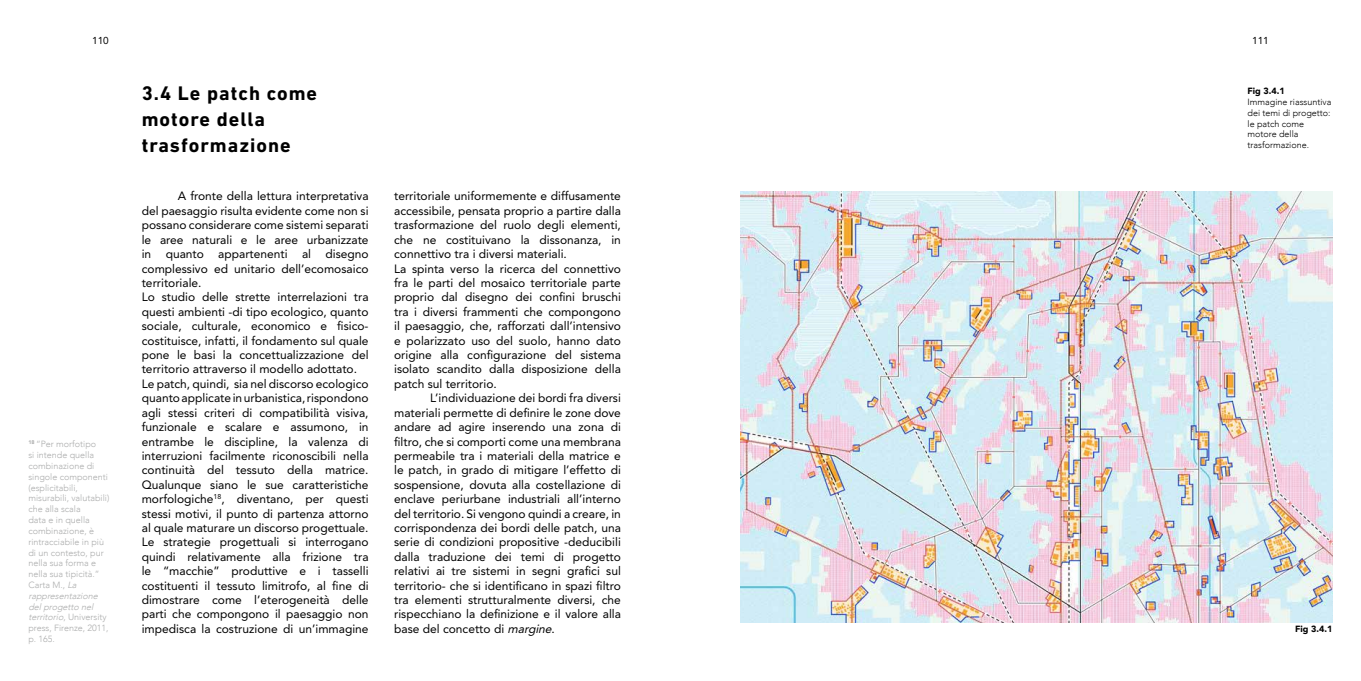
<style>
.page{position:relative;width:1361px;height:681px;background:#fff}
.page>*{position:absolute;margin:0;border:0;box-sizing:border-box;transform-origin:0 0}
.t1{font:700 20px/26px "DIN Next LT Pro";letter-spacing:.05em;color:#000}
.t2{font:12px/14.4px "Avenir LT Std";color:#000}
.t3{font:10px "Avenir LT Std";color:#000}
.t4{font:300 9px/10.8px "Avenir";color:#acadad}
.t5{font:300 9px/10.8px "Avenir";color:#000}
.t6{font:900 9px "Avenir";color:#000}
.s1{font-style:italic}
</style>
<div class="page">
<img style="left:740px;top:191px;width:592px;height:431px">
<p class="t3" style="left:92px;top:35px;width:18px">110</p>
<p class="t3" style="left:1252px;top:35px;width:18px">111</p>
<p class="t4" style="left:28px;top:438px;width:83px"><sup>18</sup> “Per morfotipo<br>si intende quella combinazione di singole componenti (esplicitabili, misurabili, valutabili) che alla scala<br>data e in quella combinazione, è rintracciabile in più di un contesto, pur nella sua forma e nella sua tipicità.”<br>Carta M., <span class="s1">La rappresentazione delprogetto nel territorio</span>, U n i v e rs i ty press, Firenze, 2011, p. 165.</p>
<h1 class="t1" style="left:142px;top:80px;width:177px">3.4 Le patch come motore della trasformazione</h1>
<p class="t2" style="left:142px;top:189px;width:228px;text-indent:36px">A fronte della lettura interpretativa del paesaggio risulta evidente come non si possano considerare come sistemi separati le aree naturali e le aree urbanizzate in quanto appartenenti al disegno complessivo ed unitario dell’ecomosaico territoriale.<br>Lo studio delle strette interrelazioni tra questi ambienti -di tipo ecologico, quanto sociale, culturale, economico e fisico&shy;costituisce, infatti, il fondamento sul quale pone le basi la concettualizzazione del territorio attraverso il modello adottato.<br>Le patch, quindi, sia nel discorso ecologico quanto applicate in urbanistica, rispondono agli stessi criteri di compatibilità visiva, funzionale e scalare e assumono, in entrambe le discipline, la valenza di interruzioni facilmente riconoscibili nella continuità del tessuto della matrice.<br>Qualunque siano le sue caratteristiche morfologiche<sup>18</sup>, diventano, per questi stessi motivi, il punto di partenza attorno al quale maturare un discorso progettuale.<br>Le strategie progettuali si interrogano quindi relativamente alla frizione tra le “macchie” produttive e i tasselli costituenti il tessuto limitrofo, al fine di dimostrare come l’eterogeneità delle parti che compongono il paesaggio non impedisca la costruzione di un’immagine</p>
<p class="t2" style="left:394px;top:189px;width:228px">territoriale uniformemente e diffusamente accessibile, pensata proprio a partire dalla trasformazione del ruolo degli elementi, che ne costituivano la dissonanza, in connettivo tra i diversi materiali.<br>La spinta verso la ricerca del connettivo fra le parti del mosaico territoriale parte proprio dal disegno dei confini bruschi tra i diversi frammenti che compongono il paesaggio, che, rafforzati dall’intensivo e polarizzato uso del suolo, hanno dato origine alla configurazione del sistema isolato scandito dalla disposizione della patch sul territorio.</p>
<p class="t2" style="left:394px;top:391px;width:228px;text-align:justify;text-indent:36px">L’individuazione dei bordi fra diversi materiali permette di definire le zone dove andare ad agire inserendo una zona di filtro, che si comporti come una membrana permeabile tra i materiali della matrice e le patch, in grado di mitigare l’effetto di sospensione, dovuta alla costellazione di enclave periurbane industriali all’interno del territorio. Si vengono quindi a creare, in corrispondenza dei bordi delle patch, una serie di condizioni propositive -deducibili dalla traduzione dei temi di progetto relativi ai tre sistemi in segni grafici sul territorio- che si identificano in spazi filtro tra elementi strutturalmente diversi, che rispecchiano la definizione e il valore alla base del concetto di <span class="s1">margine</span>.</p>
<p class="t6" style="left:1247px;top:83px;width:39px">Fig 3.4.1</p>
<p class="t5" style="left:1247px;top:96px;width:85px">Immagine riassuntiva dei temi di progetto: le patch come motore della trasformazione.</p>
<p class="t6" style="left:1295px;top:620px;width:39px">Fig 3.4.1</p>
</div>
